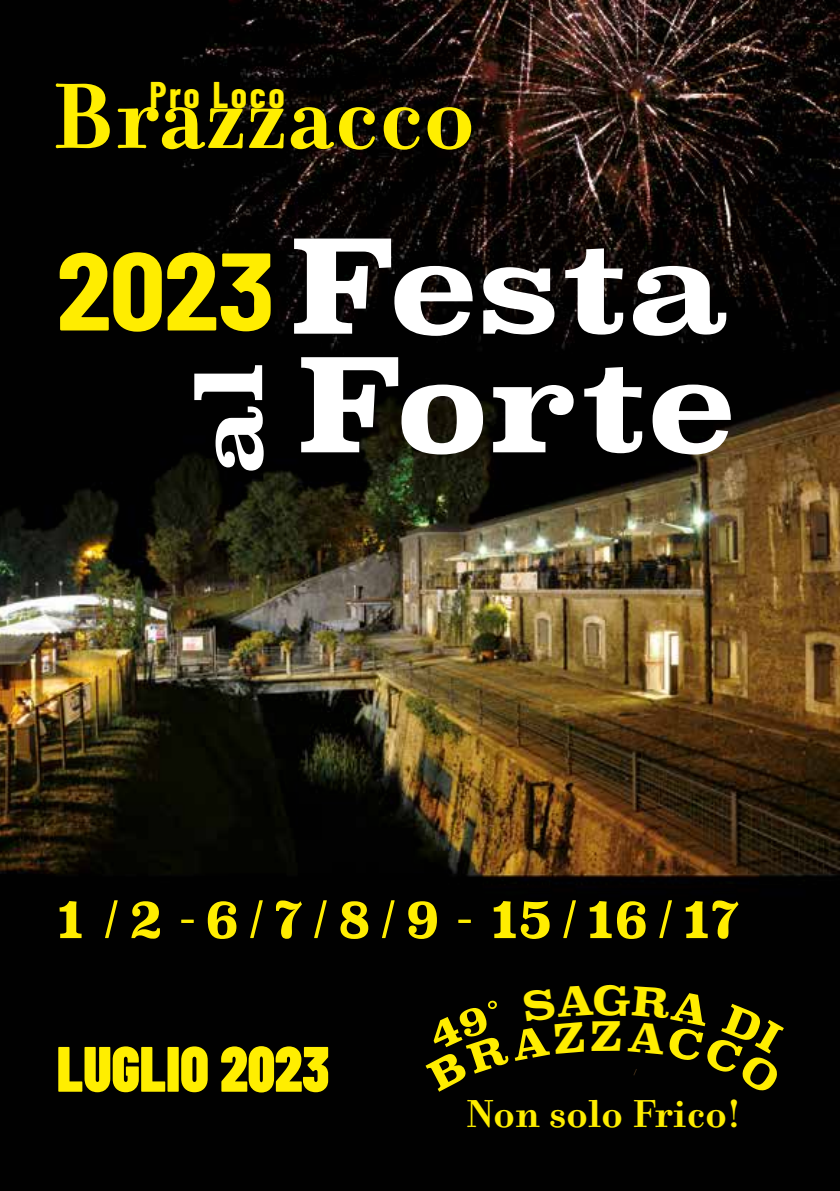
<style>
.page{position:relative;width:840px;height:1191px;background:#fff}
.page>*{position:absolute;margin:0;border:0;box-sizing:border-box;transform-origin:0 0}
.t1{font:700 128px "Superclarendon Rg";letter-spacing:-.005em;color:#fff;scale:1.12 1}
.t2{font:700 110px "Barlow Condensed";color:#ffed00;scale:1.12 1}
.t3{font:700 100px "Filosofia OT";letter-spacing:.02em;color:#fe0}
.t4{font:700 88px "Superclarendon Rg";color:#fff;scale:1.12 1}
.t5{font:900 64px "Barlow Condensed";letter-spacing:-.005em;color:#fe0;scale:.93 1}
.t6{font:700 54px "Superclarendon Rg";color:#ffed00;scale:.93 1}
.t7{font:700 42px "Filosofia OT";letter-spacing:.02em;color:#fe0}
.t8{font:700 39.6px "Superclarendon Rg";color:#ffed00;scale:1.11 1}
.t9{font:700 36.2px "Barlow Condensed";letter-spacing:.07em;color:#fe0}
.s1{font-family:"Barlow Condensed";font-weight:400}
</style>
<div class="page">
<img style="left:0;top:0;width:839px;height:1191px">
<div style="left:425px;top:985px;width:168px;height:106px;background:#010101"></div>
<div style="left:627px;top:986px;width:156px;height:131px;background:#010101"></div>
<p class="t9" style="left:149px;top:73px;width:137px">Pro Loco</p>
<h3 class="t3" style="left:51px;top:57px;width:424px">Brazzacco</h3>
<h2 class="t2" style="left:57px;top:222px;width:196px">2023</h2>
<h1 class="t1" style="left:288px;top:211px;width:396px">Festa</h1>
<h3 class="t4" style="left:177px;top:474px;width:102px;rotate:-90deg">al</h3>
<h1 class="t1" style="left:296px;top:329px;width:394px">Forte</h1>
<p class="t6" style="left:57px;top:886px;width:735px">1 <span class="s1">/</span> 2 <span class="s1">-</span> 6 <span class="s1">/</span> 7 <span class="s1">/</span> 8 <span class="s1">/</span> 9 <span class="s1">-</span> 15 <span class="s1">/</span> 16 <span class="s1">/</span> 17</p>
<p class="t5" style="left:57px;top:1029px;width:294px">LUGLIO 2023</p>
<p class="t8" style="left:592px;top:977px;width:37px">G</p>
<p class="t8" style="left:590px;top:1013px;width:31px">Z</p>
<p class="t7" style="left:466px;top:1089px;width:276px">Non solo Frico!</p>
</div>
